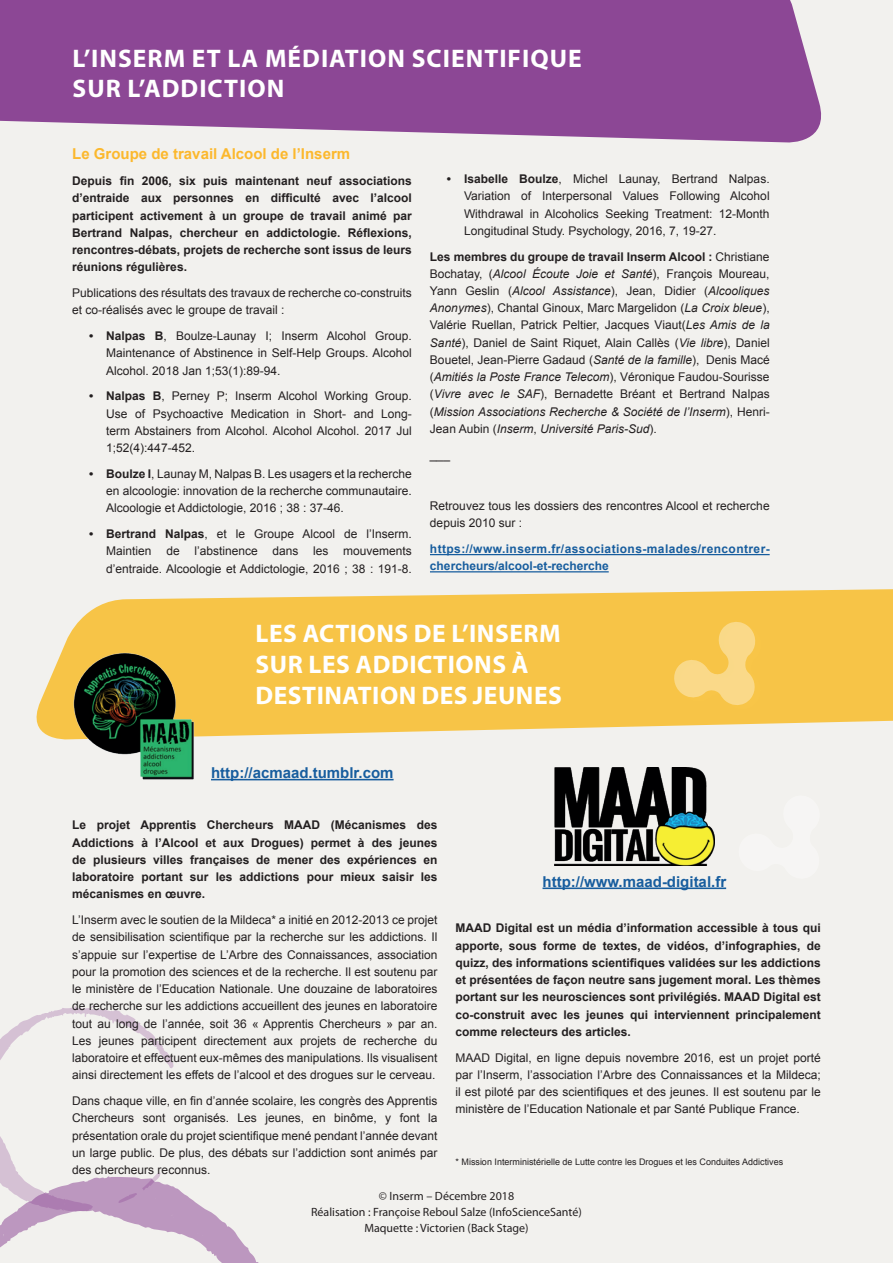
<style>
.page{position:relative;width:893px;height:1263px;background:#f2f1ee}
.page>*{position:absolute;margin:0;border:0;box-sizing:border-box;transform-origin:0 0}
.t1{font:700 25.5px/30.6px "Myriad Pro";letter-spacing:.02em;color:#fff}
.t2{font:700 25.5px/30.6px "Myriad Pro";letter-spacing:.04em;color:#fff}
.t3{font:700 15px "Arial";color:#175d9e}
.t4{font:700 15px "Arial";color:#fcb82d}
.t5{font:12px/17.2px "Arial";color:#231f20;text-align:justify}
.t6{font:700 12px/17.2px "Arial";color:#231f20;text-align:justify}
.t7{font:12px/16.2px "Myriad Pro";color:#231f20;text-align:center}
.t8{font:700 12px/17.2px "Arial";letter-spacing:.035em;color:#175d9e}
.t9{font:9px "Arial";color:#231f20}
.s1{font-weight:700}
.s2{font-style:italic}
</style>
<div class="page">
<svg style="left:0;top:0;width:822px;height:143px;background:#95569d"></svg>
<hr style="left:430px;top:554px;width:340px;height:1px;background:#175d9e">
<hr style="left:430px;top:571px;width:179px;height:1px;background:#175d9e">
<svg style="left:0;top:1005px;width:259px;height:258px"></svg>
<hr style="left:211px;top:779px;width:183px;height:1px;background:#175d9e">
<hr style="left:542px;top:887px;width:184px;height:2px;background:#175d9e">
<img style="left:554px;top:767px;width:161px;height:98px">
<svg style="left:36px;top:589px;width:857px;height:151px;background:#f6ca5f"></svg>
<img style="left:73px;top:647px;width:127px;height:133px">
<svg style="left:672px;top:621px;width:91px;height:89px;background:#f8cd64"></svg>
<h1 class="t2" style="left:73px;top:42px;width:511px">L’INSERM ET LA MÉDIATION SCIENTIFIQUE<br>SUR L’ADDICTION</h1>
<p class="t4" style="left:72px;top:144px;width:279px">Le Groupe de travail Alcool de l’Inserm</p>
<p class="t6" style="left:72px;top:173px;width:341px">Depuis fin 2006, six puis maintenant neuf associations d’entraide aux personnes en difficulté avec l’alcool participent activement à un groupe de travail animé par Bertrand Nalpas, chercheur en addictologie. Réflexions, rencontres-débats, projets de recherche sont issus de leurs réunions régulières.</p>
<p class="t5" style="left:72px;top:284px;width:341px">Publications des résultats des travaux de recherche co-construits et co-réalisés avec le groupe de travail :</p>
<p class="t5" style="left:106px;top:327px;width:307px;text-indent:-17px"><span class="s1">• Nalpas B</span>, Boulze-Launay I; Inserm Alcohol Group.<br>Maintenance of Abstinence in Self-Help Groups. Alcohol Alcohol. 2018 Jan 1;53(1):89-94.</p>
<p class="t5" style="left:106px;top:388px;width:307px;text-indent:-17px"><span class="s1">• Nalpas B</span>, Perney P; Inserm Alcohol Working Group.<br>Use of Psychoactive Medication in Short- and Long&shy;term Abstainers from Alcohol. Alcohol Alcohol. 2017 Jul 1;52(4):447-452.</p>
<p class="t5" style="left:106px;top:465px;width:307px;text-indent:-17px"><span class="s1">• Boulze I</span>, Launay M, Nalpas B. Les usagers et la recherche en alcoologie: innovation de la recherche communautaire.<br>Alcoologie et Addictologie, 2016 ; 38 : 37-46.</p>
<p class="t5" style="left:106px;top:525px;width:307px;text-indent:-17px"><span class="s1">• Bertrand Nalpas</span>, et le Groupe Alcool de l’Inserm.<br>Maintien de l’abstinence dans les mouvements d’entraide. Alcoologie et Addictologie, 2016 ; 38 : 191-8.</p>
<p class="t5" style="left:464px;top:170px;width:307px;text-indent:-17px"><span class="s1">• Isabelle Boulze</span>, Michel Launay, Bertrand Nalpas.<br>Variation of Interpersonal Values Following Alcohol Withdrawal in Alcoholics Seeking Treatment: 12-Month Longitudinal Study. Psychology, 2016, 7, 19-27.</p>
<p class="t5" style="left:430px;top:248px;width:341px"><span class="s1">Les membres du groupe de travail Inserm Alcool :</span> Christiane Bochatay, (<span class="s2">Alcool Écoute Joie et Santé</span>), François Moureau, Yann Geslin (<span class="s2">Alcool Assistance</span>), Jean, Didier (<span class="s2">Alcooliques Anonymes</span>), Chantal Ginoux, Marc Margelidon (<span class="s2">La Croix bleue</span>), Valérie Ruellan, Patrick Peltier, Jacques Viaut(<span class="s2">Les Amis de la Santé</span>), Daniel de Saint Riquet, Alain Callès (<span class="s2">Vie libre</span>), Daniel Bouetel, Jean-Pierre Gadaud (<span class="s2">Santé de la famille</span>), Denis Macé (<span class="s2">Amitiés la Poste France Telecom</span>), Véronique Faudou-Sourisse (<span class="s2">Vivre avec le SAF</span>), Bernadette Bréant et Bertrand Nalpas (<span class="s2">Mission Associations Recherche &amp; Société de l’Inserm</span>), Henri-Jean Aubin (<span class="s2">Inserm</span>, <span class="s2">Université Paris-Sud</span>).</p>
<p class="t5" style="left:430px;top:446px;width:22px">___</p>
<p class="t5" style="left:430px;top:497px;width:341px">Retrouvez tous les dossiers des rencontres Alcool et recherche depuis 2010 sur :</p>
<p class="t8" style="left:430px;top:541px;width:341px">https://www.inserm.fr/associations-malades/rencontrer&shy;chercheurs/alcool-et-recherche</p>
<h1 class="t1" style="left:256px;top:618px;width:308px">LES ACTIONS DE L’INSERM<br>SUR LES ADDICTIONS À<br>DESTINATION DES JEUNES</h1>
<p class="t3" style="left:211px;top:763px;width:184px">http://acmaad.tumblr.com</p>
<p class="t6" style="left:72px;top:817px;width:367px">Le projet Apprentis Chercheurs MAAD (Mécanismes des Addictions à l’Alcool et aux Drogues) permet à des jeunes de plusieurs villes françaises de mener des expériences en laboratoire portant sur les addictions pour mieux saisir les mécanismes en œuvre.</p>
<p class="t5" style="left:72px;top:911px;width:367px">L’Inserm avec le soutien de la Mildeca* a initié en 2012-2013 ce projet de sensibilisation scientifique par la recherche sur les addictions. Il s’appuie sur l’expertise de L’Arbre des Connaissances, association pour la promotion des sciences et de la recherche. Il est soutenu par le ministère de l’Education Nationale. Une douzaine de laboratoires de recherche sur les addictions accueillent des jeunes en laboratoire tout au long de l’année, soit 36 « Apprentis Chercheurs » par an.<br>Les jeunes participent directement aux projets de recherche du laboratoire et effectuent eux-mêmes des manipulations. Ils visualisent ainsi directement les effets de l’alcool et des drogues sur le cerveau.</p>
<p class="t5" style="left:72px;top:1092px;width:367px">Dans chaque ville, en fin d’année scolaire, les congrès des Apprentis Chercheurs sont organisés. Les jeunes, en binôme, y font la présentation orale du projet scientifique mené pendant l’année devant un large public. De plus, des débats sur l’addiction sont animés par des chercheurs reconnus.</p>
<p class="t3" style="left:542px;top:871px;width:185px">http://www.maad-digital.fr</p>
<p class="t6" style="left:455px;top:920px;width:367px">MAAD Digital est un média d’information accessible à tous qui apporte, sous forme de textes, de vidéos, d’infographies, de quizz, des informations scientifiques validées sur les addictions et présentées de façon neutre sans jugement moral. Les thèmes portant sur les neurosciences sont privilégiés. MAAD Digital est co-construit avec les jeunes qui interviennent principalement comme relecteurs des articles.</p>
<p class="t5" style="left:455px;top:1049px;width:367px">MAAD Digital, en ligne depuis novembre 2016, est un projet porté par l’Inserm, l’association l’Arbre des Connaissances et la Mildeca; il est piloté par des scientifiques et des jeunes. Il est soutenu par le ministère de l’Education Nationale et par Santé Publique France.</p>
<p class="t9" style="left:455px;top:1156px;width:329px">* Mission Interministérielle de Lutte contre les Drogues et les Conduites Addictives</p>
<p class="t7" style="left:311px;top:1187px;width:272px">© Inserm – Décembre 2018<br>Réalisation : Françoise Reboul Salze (InfoScienceSanté)<br>Maquette : Victorien (Back Stage)</p>
</div>
